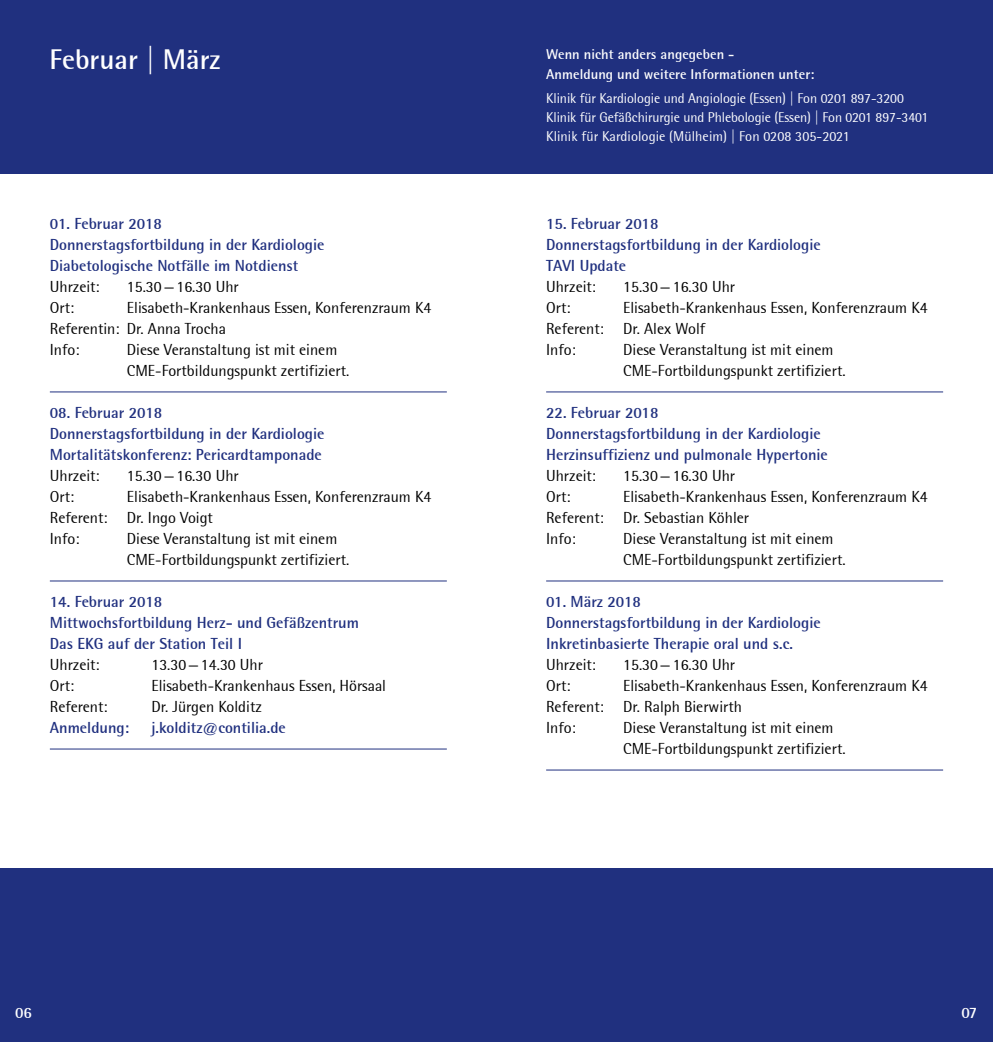
<style>
.page{position:relative;width:993px;height:1042px;background:#fff}
.page>*{position:absolute;margin:0;border:0;box-sizing:border-box;transform-origin:0 0}
.t1{font:700 28px "Rotis Semi Sans";color:#fff}
.t2{font:15.75px/21px "Rotis Semi Sans";color:#000}
.t3{font:700 15.75px/21px "Rotis Semi Sans";color:#20307f}
.t4{font:700 15.75px "Rotis Semi Sans";color:#fff}
.t5{font:14px/19.2px "Rotis Semi Sans";letter-spacing:-.005em;color:#fff}
.t6{font:700 14px/19.2px "Rotis Semi Sans";letter-spacing:.005em;color:#fff}
</style>
<div class="page">
<div style="left:0;top:868px;width:992px;height:174px;background:#20307f"></div>
<div style="left:0;top:0;width:992px;height:174px;background:#20307f"></div>
<hr style="left:50px;top:392px;width:396px;height:1px;background:#20307f">
<hr style="left:50px;top:581px;width:396px;height:1px;background:#20307f">
<hr style="left:50px;top:749px;width:396px;height:1px;background:#20307f">
<hr style="left:546px;top:392px;width:396px;height:1px;background:#20307f">
<hr style="left:546px;top:581px;width:396px;height:1px;background:#20307f">
<hr style="left:546px;top:770px;width:396px;height:1px;background:#20307f">
<h1 class="t1" style="left:50px;top:43px;width:172px">Februar | März</h1>
<p class="t3" style="left:50px;top:213px;width:276px">01. Februar 2018<br>Donnerstagsfortbildung in der Kardiologie<br>Diabetologische Notfälle im Notdienst</p>
<p class="t2" style="left:50px;top:276px;width:51px">Uhrzeit:</p>
<p class="t2" style="left:127px;top:276px;width:113px">15.30—16.30 Uhr</p>
<p class="t2" style="left:50px;top:297px;width:26px">Ort:</p>
<p class="t2" style="left:50px;top:297px;width:383px;text-indent:77px">Elisabeth-Krankenhaus Essen, Konferenzraum K4<br>Referentin: Dr. Anna Trocha<br>Info:</p>
<p class="t2" style="left:127px;top:339px;width:224px">Diese Veranstaltung ist mit einem<br>CME-Fortbildungspunkt zertifiziert.</p>
<p class="t3" style="left:50px;top:402px;width:276px">08. Februar 2018<br>Donnerstagsfortbildung in der Kardiologie<br>Mortalitätskonferenz: Pericardtamponade</p>
<p class="t2" style="left:50px;top:465px;width:51px">Uhrzeit:</p>
<p class="t2" style="left:127px;top:465px;width:113px">15.30—16.30 Uhr</p>
<p class="t2" style="left:50px;top:486px;width:26px">Ort:</p>
<p class="t2" style="left:50px;top:486px;width:383px;text-indent:77px">Elisabeth-Krankenhaus Essen, Konferenzraum K4<br>Referent: Dr. Ingo Voigt<br>Info:</p>
<p class="t2" style="left:127px;top:528px;width:224px">Diese Veranstaltung ist mit einem<br>CME-Fortbildungspunkt zertifiziert.</p>
<p class="t3" style="left:50px;top:591px;width:310px">14. Februar 2018<br>Mittwochsfortbildung Herz- und Gefäßzentrum<br>Das EKG auf der Station Teil I</p>
<p class="t2" style="left:50px;top:654px;width:51px">Uhrzeit:</p>
<p class="t2" style="left:151px;top:654px;width:113px">13.30—14.30 Uhr</p>
<p class="t2" style="left:50px;top:675px;width:26px">Ort:</p>
<p class="t2" style="left:151px;top:675px;width:236px">Elisabeth-Krankenhaus Essen, Hörsaal</p>
<p class="t2" style="left:50px;top:696px;width:59px">Referent:</p>
<p class="t2" style="left:151px;top:696px;width:112px">Dr. Jürgen Kolditz</p>
<p class="t3" style="left:50px;top:717px;width:81px">Anmeldung:</p>
<p class="t3" style="left:151px;top:717px;width:136px">j.kolditz@contilia.de</p>
<p class="t6" style="left:546px;top:45px;width:269px">Wenn nicht anders angegeben -<br>Anmeldung und weitere Informationen unter:</p>
<p class="t5" style="left:546px;top:88px;width:383px">Klinik für Kardiologie und Angiologie (Essen) | Fon 0201 897-3200<br>Klinik für Gefäßchirurgie und Phlebologie (Essen) | Fon 0201 897-3401<br>Klinik für Kardiologie (Mülheim) | Fon 0208 305-2021</p>
<p class="t3" style="left:546px;top:213px;width:276px">15. Februar 2018<br>Donnerstagsfortbildung in der Kardiologie<br>TAVI Update</p>
<p class="t2" style="left:546px;top:276px;width:51px">Uhrzeit:</p>
<p class="t2" style="left:623px;top:276px;width:113px">15.30—16.30 Uhr</p>
<p class="t2" style="left:546px;top:297px;width:26px">Ort:</p>
<p class="t2" style="left:546px;top:297px;width:383px;text-indent:77px">Elisabeth-Krankenhaus Essen, Konferenzraum K4<br>Referent: Dr. Alex Wolf<br>Info:</p>
<p class="t2" style="left:623px;top:339px;width:224px">Diese Veranstaltung ist mit einem<br>CME-Fortbildungspunkt zertifiziert.</p>
<p class="t3" style="left:546px;top:402px;width:283px">22. Februar 2018<br>Donnerstagsfortbildung in der Kardiologie<br>Herzinsuffizienz und pulmonale Hypertonie</p>
<p class="t2" style="left:546px;top:465px;width:51px">Uhrzeit:</p>
<p class="t2" style="left:623px;top:465px;width:113px">15.30—16.30 Uhr</p>
<p class="t2" style="left:546px;top:486px;width:26px">Ort:</p>
<p class="t2" style="left:546px;top:486px;width:383px;text-indent:77px">Elisabeth-Krankenhaus Essen, Konferenzraum K4<br>Referent: Dr. Sebastian Köhler<br>Info:</p>
<p class="t2" style="left:623px;top:528px;width:224px">Diese Veranstaltung ist mit einem<br>CME-Fortbildungspunkt zertifiziert.</p>
<p class="t3" style="left:546px;top:591px;width:276px">01. März 2018<br>Donnerstagsfortbildung in der Kardiologie<br>Inkretinbasierte Therapie oral und s.c.</p>
<p class="t2" style="left:546px;top:654px;width:51px">Uhrzeit:</p>
<p class="t2" style="left:623px;top:654px;width:113px">15.30—16.30 Uhr</p>
<p class="t2" style="left:546px;top:675px;width:26px">Ort:</p>
<p class="t2" style="left:546px;top:675px;width:383px;text-indent:77px">Elisabeth-Krankenhaus Essen, Konferenzraum K4<br>Referent: Dr. Ralph Bierwirth<br>Info:</p>
<p class="t2" style="left:623px;top:717px;width:224px">Diese Veranstaltung ist mit einem<br>CME-Fortbildungspunkt zertifiziert.</p>
<p class="t4" style="left:15px;top:1003px;width:18px">06</p>
<p class="t4" style="left:961px;top:1003px;width:18px">07</p>
</div>
